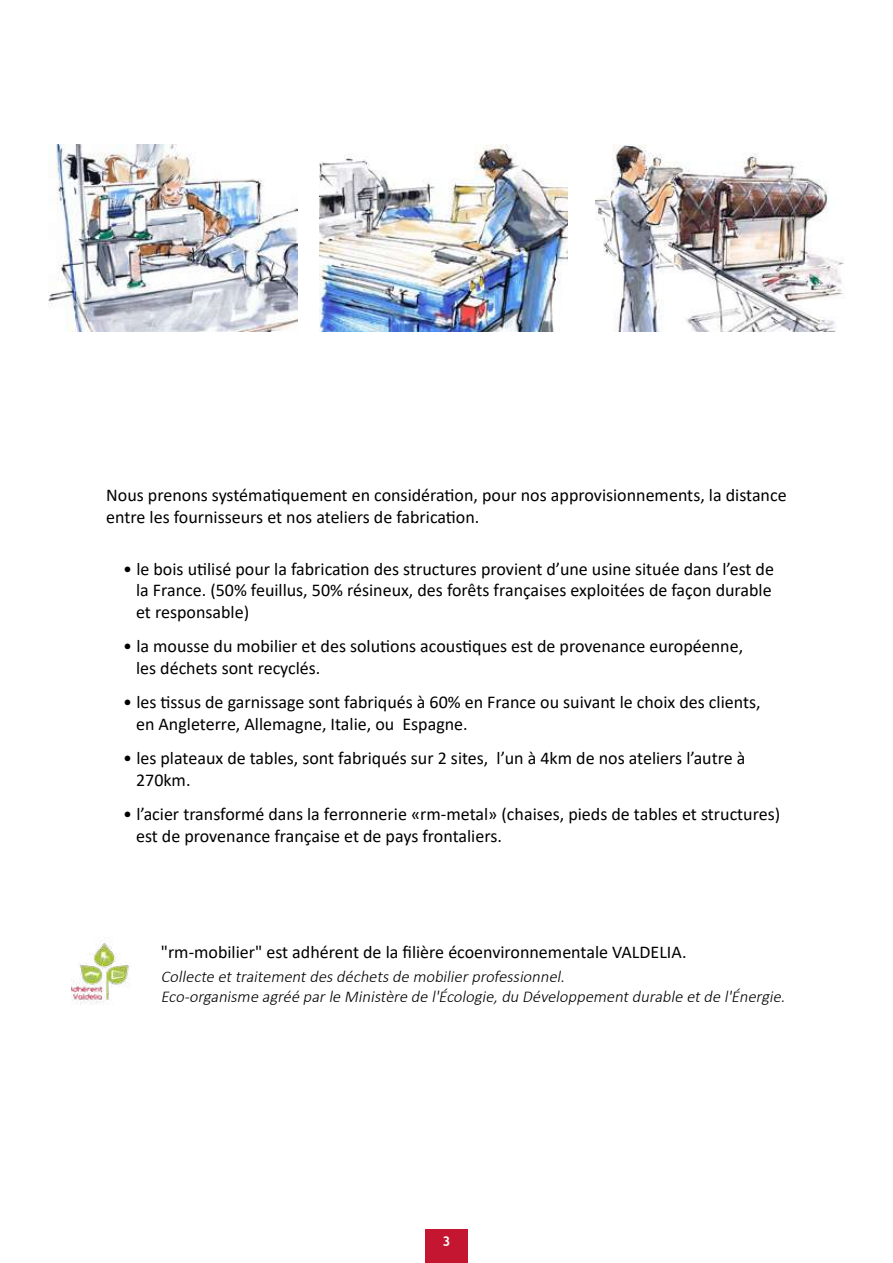
<style>
.page{position:relative;width:893px;height:1263px;background:#fff}
.page>*{position:absolute;margin:0;border:0;box-sizing:border-box;transform-origin:0 0}
.t1{font:18px/21.6px "Calibri";color:#000}
.t2{font:italic 300 16.5px/19.8px "Calibri";color:#000}
.t3{font:700 13.5px "Trebuchet MS";color:#fff}
</style>
<div class="page">
<div style="left:425px;top:1229px;width:43px;height:34px;background:#c51631"></div>
<img style="left:319px;top:145px;width:249px;height:187px">
<img style="left:49px;top:145px;width:248px;height:187px">
<img style="left:596px;top:145px;width:248px;height:187px">
<img style="left:71px;top:942px;width:58px;height:63px">
<p class="t1" style="left:106px;top:484px;width:682px">Nous prenons systématiquement en considération, pour nos approvisionnements, la distance entre les fournisseurs et nos ateliers de fabrication.</p>
<p class="t1" style="left:136px;top:557px;width:639px;text-indent:-13px">• le bois utilisé pour la fabrication des structures provient d’une usine située dans l’est de la France. (50% feuillus, 50% résineux, des forêts françaises exploitées de façon durable et responsable)</p>
<p class="t1" style="left:136px;top:635px;width:609px;text-indent:-13px">• la mousse du mobilier et des solutions acoustiques est de provenance européenne, les déchets sont recyclés.</p>
<p class="t1" style="left:136px;top:691px;width:626px;text-indent:-13px">• les tissus de garnissage sont fabriqués à 60% en France ou suivant le choix des clients, en Angleterre, Allemagne, Italie, ou Espagne.</p>
<p class="t1" style="left:136px;top:747px;width:611px;text-indent:-13px">• les plateaux de tables, sont fabriqués sur 2 sites, l’un à 4km de nos ateliers l’autre à<br>270km.</p>
<p class="t1" style="left:136px;top:803px;width:646px;text-indent:-13px">• l’acier transformé dans la ferronnerie «rm-metal» (chaises, pieds de tables et structures) est de provenance française et de pays frontaliers.</p>
<p class="t1" style="left:161px;top:941px;width:527px">"rm-mobilier" est adhérent de la filière écoenvironnementale VALDELIA.</p>
<p class="t2" style="left:161px;top:966px;width:629px">Collecte ettraitementdesdéchetsde mobilierprofessionnel.<br>Eco-organisme agréé parle Ministère de l'Écologie,du Développementdurable etde l'Énergie.</p>
<p class="t3" style="left:443px;top:1233px;width:9px">3</p>
</div>
